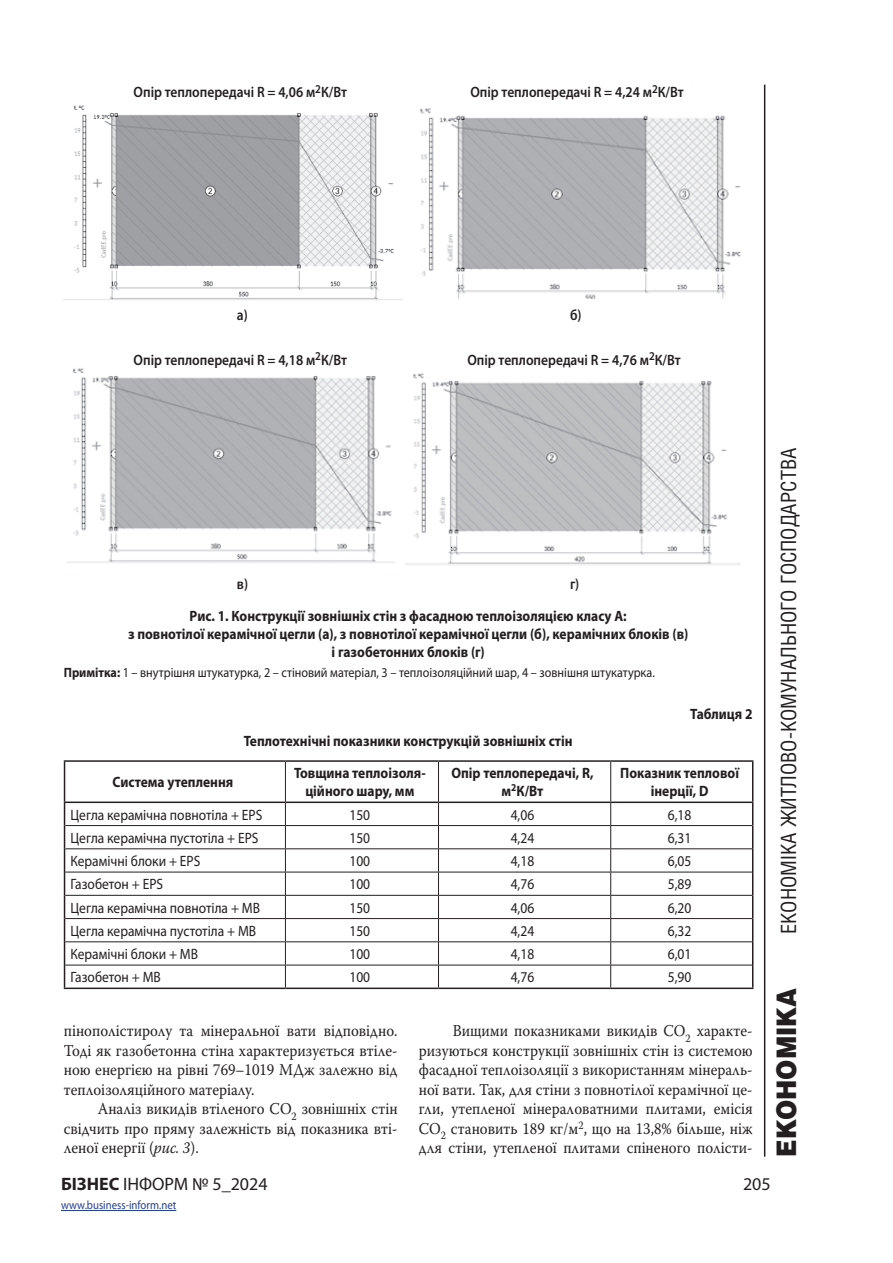
<style>
.page{position:relative;width:893px;height:1263px;background:#fff}
.page>*{position:absolute;margin:0;border:0;box-sizing:border-box;transform-origin:0 0}
.t1{font:900 27px "Helios";color:#231f20;scale:.9 1}
.t2{font:21px "Helios Cond";color:#231f20}
.t3{font:18px "Myriad Pro";color:#231f20}
.Osnova{font:16.5px/19.5px "Warnock Pro";color:#231f20;text-align:justify;scale:.9 1}
.Table{font:15px "Myriad Pro";color:#231f20;scale:.9 1}
.Title_table{font:700 15px/18px "Myriad Pro";color:#231f20;text-align:center;scale:.9 1}
.t4{font:600 15px "Myriad Pro";color:#231f20;scale:.9 1}
.Table-2{font:700 15px/18px "Myriad Pro";color:#231f20;text-align:center;scale:.9 1}
.Snoska{font:13.5px "Myriad Pro";color:#231f20;scale:.9 1}
.t5{font:12px "Myriad Pro";color:#253f8e;scale:.9 1}
.s1{font-weight:700}
.s2{font-style:italic}
</style>
<div class="page">
<hr style="left:764px;top:85px;width:1px;height:1072px;background:#231f20">
<hr style="left:61px;top:1210px;width:115px;height:1px;background:#253f8e">
<img style="left:64px;top:105px;width:339px;height:195px">
<img style="left:420px;top:108px;width:321px;height:191px">
<img style="left:67px;top:368px;width:327px;height:195px">
<img style="left:405px;top:373px;width:336px;height:192px">
<div style="left:155px;top:353px;width:166px;height:16px;background:#fff"></div>
<svg style="left:64px;top:803px;width:1px;height:184px"></svg>
<svg style="left:752px;top:803px;width:1px;height:184px"></svg>
<hr style="left:64px;top:987px;width:221px;height:2px;background:#231f20">
<hr style="left:285px;top:987px;width:153px;height:2px;background:#231f20">
<hr style="left:438px;top:987px;width:173px;height:2px;background:#231f20">
<hr style="left:611px;top:987px;width:142px;height:2px;background:#231f20">
<hr style="left:285px;top:762px;width:1px;height:39px;background:#231f20">
<hr style="left:438px;top:762px;width:1px;height:39px;background:#231f20">
<hr style="left:610px;top:762px;width:1px;height:39px;background:#231f20">
<hr style="left:65px;top:825px;width:220px;height:1px;background:#231f20">
<hr style="left:285px;top:825px;width:153px;height:1px;background:#231f20">
<hr style="left:438px;top:825px;width:173px;height:1px;background:#231f20">
<hr style="left:611px;top:825px;width:141px;height:1px;background:#231f20">
<hr style="left:65px;top:848px;width:220px;height:1px;background:#231f20">
<hr style="left:285px;top:848px;width:153px;height:1px;background:#231f20">
<hr style="left:438px;top:848px;width:173px;height:1px;background:#231f20">
<hr style="left:611px;top:848px;width:141px;height:1px;background:#231f20">
<hr style="left:65px;top:872px;width:220px;height:1px;background:#231f20">
<hr style="left:285px;top:872px;width:153px;height:1px;background:#231f20">
<hr style="left:438px;top:872px;width:173px;height:1px;background:#231f20">
<hr style="left:611px;top:872px;width:141px;height:1px;background:#231f20">
<hr style="left:65px;top:895px;width:220px;height:1px;background:#231f20">
<hr style="left:285px;top:895px;width:153px;height:1px;background:#231f20">
<hr style="left:438px;top:895px;width:173px;height:1px;background:#231f20">
<hr style="left:611px;top:895px;width:141px;height:1px;background:#231f20">
<hr style="left:65px;top:918px;width:220px;height:1px;background:#231f20">
<hr style="left:285px;top:918px;width:153px;height:1px;background:#231f20">
<hr style="left:438px;top:918px;width:173px;height:1px;background:#231f20">
<hr style="left:611px;top:918px;width:141px;height:1px;background:#231f20">
<hr style="left:65px;top:941px;width:220px;height:1px;background:#231f20">
<hr style="left:285px;top:941px;width:153px;height:1px;background:#231f20">
<hr style="left:438px;top:941px;width:173px;height:1px;background:#231f20">
<hr style="left:611px;top:941px;width:141px;height:1px;background:#231f20">
<hr style="left:65px;top:965px;width:220px;height:1px;background:#231f20">
<hr style="left:285px;top:965px;width:153px;height:1px;background:#231f20">
<svg style="left:285px;top:803px;width:1px;height:184px"></svg>
<hr style="left:438px;top:965px;width:173px;height:1px;background:#231f20">
<svg style="left:438px;top:803px;width:1px;height:184px"></svg>
<hr style="left:611px;top:965px;width:141px;height:1px;background:#231f20">
<svg style="left:610px;top:803px;width:1px;height:184px"></svg>
<hr style="left:64px;top:760px;width:221px;height:2px;background:#231f20">
<hr style="left:64px;top:762px;width:1px;height:39px;background:#231f20">
<hr style="left:285px;top:760px;width:153px;height:2px;background:#231f20">
<hr style="left:438px;top:760px;width:173px;height:2px;background:#231f20">
<hr style="left:611px;top:760px;width:142px;height:2px;background:#231f20">
<hr style="left:752px;top:762px;width:1px;height:39px;background:#231f20">
<hr style="left:64px;top:801px;width:221px;height:2px;background:#231f20">
<hr style="left:285px;top:801px;width:153px;height:2px;background:#231f20">
<hr style="left:438px;top:801px;width:173px;height:2px;background:#231f20">
<hr style="left:611px;top:801px;width:142px;height:2px;background:#231f20">
<p class="t4" style="left:134px;top:82px;width:239px">Опір теплопередачі R = 4,06 м<sup>2</sup>К/Вт</p>
<p class="t4" style="left:470px;top:82px;width:239px">Опір теплопередачі R = 4,24 м<sup>2</sup>К/Вт</p>
<p class="t4" style="left:237px;top:306px;width:14px">а)</p>
<p class="t4" style="left:570px;top:306px;width:14px">б)</p>
<p class="t4" style="left:134px;top:350px;width:239px">Опір теплопередачі R = 4,18 м<sup>2</sup>К/Вт</p>
<p class="t4" style="left:467px;top:350px;width:239px">Опір теплопередачі R = 4,76 м<sup>2</sup>К/Вт</p>
<p class="t4" style="left:237px;top:575px;width:14px">в)</p>
<p class="t4" style="left:570px;top:575px;width:12px">г)</p>
<p class="Title_table" style="left:128px;top:606px;width:624px">Рис. 1. Конструкції зовнішніх стін з фасадною теплоізоляцією класу А:<br>з повнотілої керамічної цегли (а), з повнотілої керамічної цегли (б), керамічних блоків (в) і газобетонних блоків (г)</p>
<p class="Snoska" style="left:64px;top:664px;width:658px"><span class="s1">Примітка:</span> 1 – внутрішня штукатурка, 2 – стіновий матеріал, 3 – теплоізоляційний шар, 4 – зовнішня штукатурка.</p>
<p class="Title_table" style="left:244px;top:731px;width:367px">Теплотехнічні показники конструкцій зовнішніх стін</p>
<p class="Title_table" style="left:690px;top:705px;width:71px">Таблиця 2</p>
<p class="Table-2" style="left:112px;top:773px;width:136px">Система утеплення</p>
<p class="Table-2" style="left:294px;top:764px;width:148px">Товщина теплоізоля&shy;ційного шару, мм</p>
<p class="Table-2" style="left:451px;top:764px;width:159px">Опір теплопередачі, R, м<sup>2</sup>К/Вт</p>
<p class="Table-2" style="left:620px;top:764px;width:134px">Показник теплової інерції, D</p>
<p class="Table" style="left:71px;top:805px;width:215px">Цегла керамічна повнотіла + ЕPS</p>
<p class="Table" style="left:349px;top:805px;width:25px">150</p>
<p class="Table" style="left:511px;top:805px;width:28px">4,06</p>
<p class="Table" style="left:668px;top:805px;width:28px">6,18</p>
<p class="Table" style="left:71px;top:828px;width:210px">Цегла керамічна пустотіла + ЕPS</p>
<p class="Table" style="left:349px;top:828px;width:25px">150</p>
<p class="Table" style="left:511px;top:828px;width:28px">4,24</p>
<p class="Table" style="left:668px;top:828px;width:28px">6,31</p>
<p class="Table" style="left:71px;top:852px;width:146px">Керамічні блоки + ЕPS</p>
<p class="Table" style="left:349px;top:852px;width:25px">100</p>
<p class="Table" style="left:511px;top:852px;width:28px">4,18</p>
<p class="Table" style="left:668px;top:852px;width:28px">6,05</p>
<p class="Table" style="left:71px;top:875px;width:104px">Газобетон + ЕPS</p>
<p class="Table" style="left:349px;top:875px;width:25px">100</p>
<p class="Table" style="left:511px;top:875px;width:28px">4,76</p>
<p class="Table" style="left:668px;top:875px;width:28px">5,89</p>
<p class="Table" style="left:71px;top:898px;width:212px">Цегла керамічна повнотіла + МВ</p>
<p class="Table" style="left:349px;top:898px;width:25px">150</p>
<p class="Table" style="left:511px;top:898px;width:28px">4,06</p>
<p class="Table" style="left:668px;top:898px;width:28px">6,20</p>
<p class="Table" style="left:71px;top:921px;width:208px">Цегла керамічна пустотіла + МВ</p>
<p class="Table" style="left:349px;top:921px;width:25px">150</p>
<p class="Table" style="left:511px;top:921px;width:28px">4,24</p>
<p class="Table" style="left:668px;top:921px;width:28px">6,32</p>
<p class="Table" style="left:71px;top:945px;width:143px">Керамічні блоки + МВ</p>
<p class="Table" style="left:349px;top:945px;width:25px">100</p>
<p class="Table" style="left:511px;top:945px;width:28px">4,18</p>
<p class="Table" style="left:668px;top:945px;width:28px">6,01</p>
<p class="Table" style="left:71px;top:968px;width:102px">Газобетон + МВ</p>
<p class="Table" style="left:349px;top:968px;width:25px">100</p>
<p class="Table" style="left:511px;top:968px;width:28px">4,76</p>
<p class="Table" style="left:668px;top:968px;width:28px">5,90</p>
<p class="Osnova" style="left:64px;top:1021px;width:372px">пінополістиролу та мінеральної вати відповідно.<br>Тоді як газобетонна стіна характеризується втіле&shy;ною енергією на рівні 769–1019 МДж залежно від теплоізоляційного матеріалу.</p>
<p class="Osnova" style="left:64px;top:1099px;width:372px;text-indent:34px">Аналіз викидів втіленого СО<sub>2</sub> зовнішніх стін свідчить про пряму залежність від показника вті&shy;леної енергії (<span class="s2">рис. 3</span>).</p>
<p class="Osnova" style="left:419px;top:1021px;width:372px;text-indent:34px">Вищими показниками викидів CO<sub>2</sub> характе&shy;ризуються конструкції зовнішніх стін із системою фасадної теплоізоляції з використанням мінераль&shy;ної вати. Так, для стіни з повнотілої керамічної це&shy;гли, утепленої мінераловатними плитами, емісія CO<sub>2</sub> становить 189 кг/м<sup>2</sup>, що на 13,8% більше, ніж для стіни, утепленої плитами спіненого полісти-</p>
<p class="t2" style="left:776px;top:934px;width:488px;rotate:-90deg">ЕКОНОМІКА ЖИТЛОВО-КОМУНАЛЬНОГО ГОСПОДАРСТВА</p>
<h1 class="t1" style="left:769px;top:1157px;width:189px;rotate:-90deg">ЕКОНОМІКА</h1>
<p class="t3" style="left:61px;top:1173px;width:208px"><span class="s1">БІЗНЕС</span> ІНФОРМ № 5_2024</p>
<p class="t3" style="left:743px;top:1173px;width:29px">205</p>
<p class="t5" style="left:61px;top:1198px;width:130px">www.business-inform.net</p>
</div>
